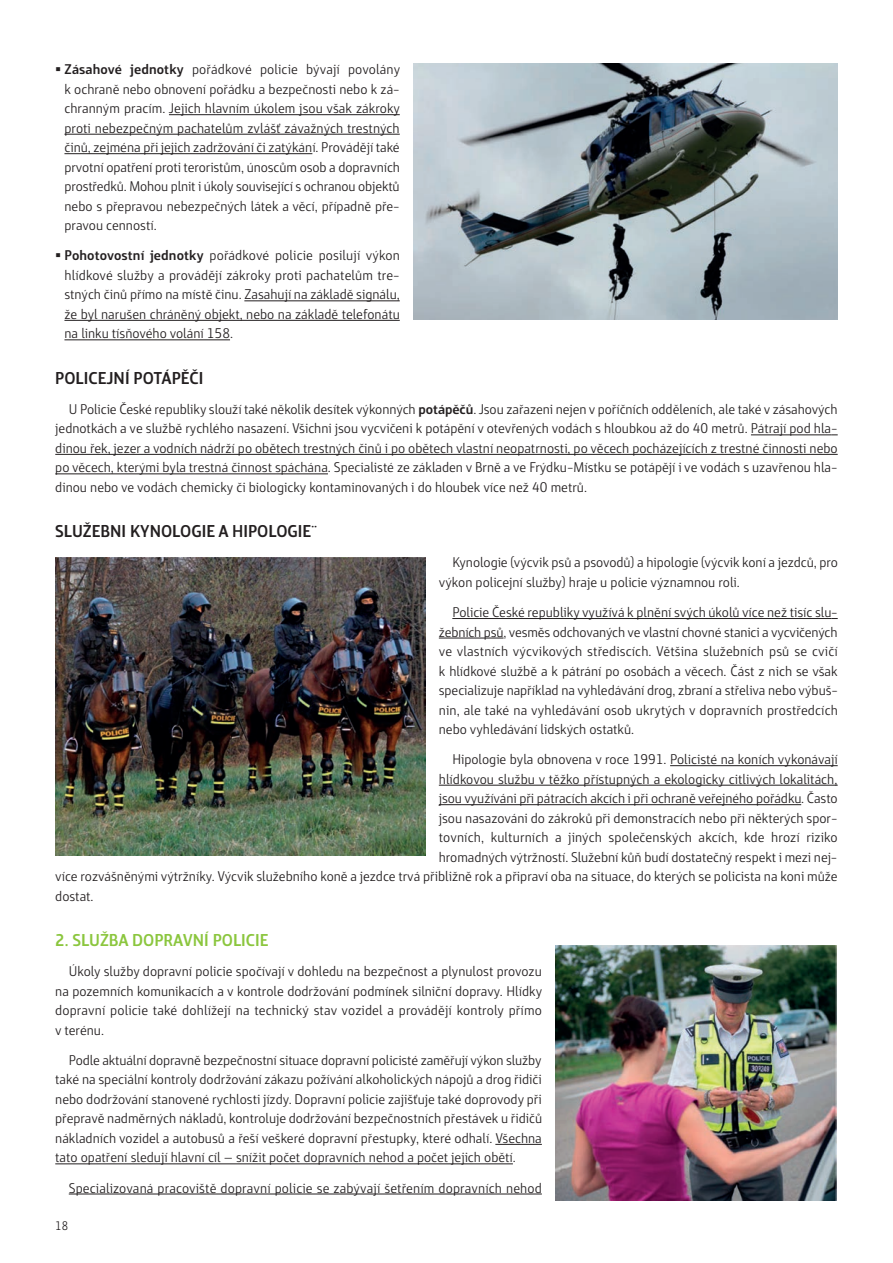
<style>
.page{position:relative;width:893px;height:1263px;background:#fff}
.page>*{position:absolute;margin:0;border:0;box-sizing:border-box;transform-origin:0 0}
.t1{font:700 16.5px "Yalta Sans Pro";color:#231f20}
.t2{font:700 16.5px "Yalta Sans Pro";color:#8bc63e}
.t3{font:13.5px/19.5px "Yalta Sans Pro";color:#231f20;text-align:justify}
.t4{font:12px "Yalta Sans Pro";color:#231f20;scale:.94 1}
.s1{font-weight:700}
</style>
<div class="page">
<hr style="left:169px;top:114px;width:231px;height:1px;background:#231f20">
<hr style="left:64px;top:134px;width:336px;height:1px;background:#231f20">
<hr style="left:64px;top:153px;width:248px;height:1px;background:#231f20">
<hr style="left:244px;top:300px;width:156px;height:1px;background:#231f20">
<hr style="left:64px;top:320px;width:336px;height:1px;background:#231f20">
<hr style="left:64px;top:339px;width:166px;height:1px;background:#231f20">
<hr style="left:751px;top:434px;width:80px;height:1px;background:#231f20">
<hr style="left:55px;top:454px;width:783px;height:1px;background:#231f20">
<hr style="left:55px;top:473px;width:273px;height:1px;background:#231f20">
<hr style="left:452px;top:618px;width:379px;height:1px;background:#231f20">
<hr style="left:439px;top:638px;width:65px;height:1px;background:#231f20">
<hr style="left:670px;top:765px;width:168px;height:1px;background:#231f20">
<hr style="left:439px;top:785px;width:399px;height:1px;background:#231f20">
<hr style="left:439px;top:804px;width:362px;height:1px;background:#231f20">
<hr style="left:495px;top:1144px;width:47px;height:1px;background:#231f20">
<hr style="left:55px;top:1163px;width:458px;height:1px;background:#231f20">
<hr style="left:69px;top:1194px;width:473px;height:1px;background:#231f20">
<img style="left:413px;top:64px;width:425px;height:256px">
<img style="left:55px;top:557px;width:370px;height:299px">
<img style="left:555px;top:945px;width:282px;height:255px">
<p class="t3" style="left:64px;top:61px;width:337px;text-indent:-9px">▪ <span class="s1">Zásahové jednotky</span> pořádkové policie bývají povolány k ochraně nebo obnovení pořádku a bezpečnosti nebo k zá&shy;chranným pracím. Jejich hlavním úkolem jsou však zákroky proti nebezpečným pachatelům zvlášť závažných trestných činů, zejména při jejich zadržování či zatýkání. Provádějí také prvotní opatření proti teroristům, únoscům osob a dopravních prostředků. Mohou plnit i úkoly související s ochranou objektů nebo s přepravou nebezpečných látek a věcí, případně pře&shy;pravou cenností.</p>
<p class="t3" style="left:64px;top:247px;width:337px;text-indent:-9px">▪ <span class="s1">Pohotovostní jednotky</span> pořádkové policie posilují výkon hlídkové služby a provádějí zákroky proti pachatelům tre&shy;stných činů přímo na místě činu. Zasahují na základě signálu, že byl narušen chráněný objekt, nebo na základě telefonátu na linku tísňového volání 158.</p>
<p class="t1" style="left:55px;top:372px;width:150px">POLICEJNÍ POTÁPĚČI</p>
<p class="t3" style="left:55px;top:401px;width:784px;text-indent:14px">U Policie České republiky slouží také několik desítek výkonných <span class="s1">potápěčů</span>. Jsou zařazeni nejen v poříčních odděleních, ale také v zásahových jednotkách a ve službě rychlého nasazení. Všichni jsou vycvičeni k potápění v otevřených vodách s hloubkou až do 40 metrů. Pátrají pod hla&shy;dinou řek, jezer a vodních nádrží po obětech trestných činů i po obětech vlastní neopatrnosti, po věcech pocházejících z trestné činnosti nebo po věcech, kterými byla trestná činnost spáchána. Specialisté ze základen v Brně a ve Frýdku-Místku se potápějí i ve vodách s uzavřenou hla&shy;dinou nebo ve vodách chemicky či biologicky kontaminovaných i do hloubek více než 40 metrů.</p>
<p class="t1" style="left:55px;top:525px;width:264px">SLUŽEBNI KYNOLOGIE A HIPOLOGIE¨</p>
<p class="t3" style="left:439px;top:554px;width:401px;text-indent:14px">Kynologie (výcvik psů a psovodů) a hipologie (výcvik koní a jezdců, pro výkon policejní služby) hraje u policie významnou roli.</p>
<p class="t3" style="left:439px;top:604px;width:401px;text-indent:14px">Policie České republiky využívá k plnění svých úkolů více než tisíc slu&shy;žebních psů, vesměs odchovaných ve vlastní chovné stanici a vycvičených ve vlastních výcvikových střediscích. Většina služebních psů se cvičí k hlídkové službě a k pátrání po osobách a věcech. Část z nich se však specializuje například na vyhledávání drog, zbraní a střeliva nebo výbuš&shy;nin, ale také na vyhledávání osob ukrytých v dopravních prostředcích nebo vyhledávání lidských ostatků.</p>
<p class="t3" style="left:452px;top:751px;width:387px">Hipologie byla obnovena v roce 1991. Policisté na koních vykonávají</p>
<p class="t3" style="left:439px;top:770px;width:400px">hlídkovou službu v těžko přístupných a ekologicky citlivých lokalitách,</p>
<p class="t3" style="left:439px;top:790px;width:400px">jsou využíváni při pátracích akcích i při ochraně veřejného pořádku. Často</p>
<p class="t3" style="left:439px;top:809px;width:400px">jsou nasazováni do zákroků při demonstracích nebo při některých spor-</p>
<p class="t3" style="left:439px;top:829px;width:400px">tovních, kulturních a jiných společenských akcích, kde hrozí riziko</p>
<p class="t3" style="left:439px;top:848px;width:400px">hromadných výtržností. Služební kůň budí dostatečný respekt i mezi nej-</p>
<p class="t3" style="left:55px;top:868px;width:784px">více rozvášněnými výtržníky. Výcvik služebního koně a jezdce trvá přibližně rok a připraví oba na situace, do kterých se policista na koni může</p>
<p class="t3" style="left:55px;top:887px;width:40px">dostat.</p>
<p class="t2" style="left:55px;top:934px;width:215px">2. SLUŽBA DOPRAVNÍ POLICIE</p>
<p class="t3" style="left:55px;top:963px;width:488px;text-indent:14px">Úkoly služby dopravní policie spočívají v dohledu na bezpečnost a plynulost provozu na pozemních komunikacích a v kontrole dodržování podmínek silniční dopravy. Hlídky dopravní policie také dohlížejí na technický stav vozidel a provádějí kontroly přímo v terénu.</p>
<p class="t3" style="left:55px;top:1051px;width:488px;text-indent:14px">Podle aktuální dopravně bezpečnostní situace dopravní policisté zaměřují výkon služby také na speciální kontroly dodržování zákazu požívání alkoholických nápojů a drog řidiči nebo dodržování stanovené rychlosti jízdy. Dopravní policie zajišťuje také doprovody při přepravě nadměrných nákladů, kontroluje dodržování bezpečnostních přestávek u řidičů nákladních vozidel a autobusů a řeší veškeré dopravní přestupky, které odhalí. Všechna tato opatření sledují hlavní cíl – snížit počet dopravních nehod a počet jejich obětí.</p>
<p class="t3" style="left:69px;top:1179px;width:475px">Specializovaná pracoviště dopravní policie se zabývají šetřením dopravních nehod</p>
<p class="t4" style="left:55px;top:1221px;width:15px">18</p>
</div>
